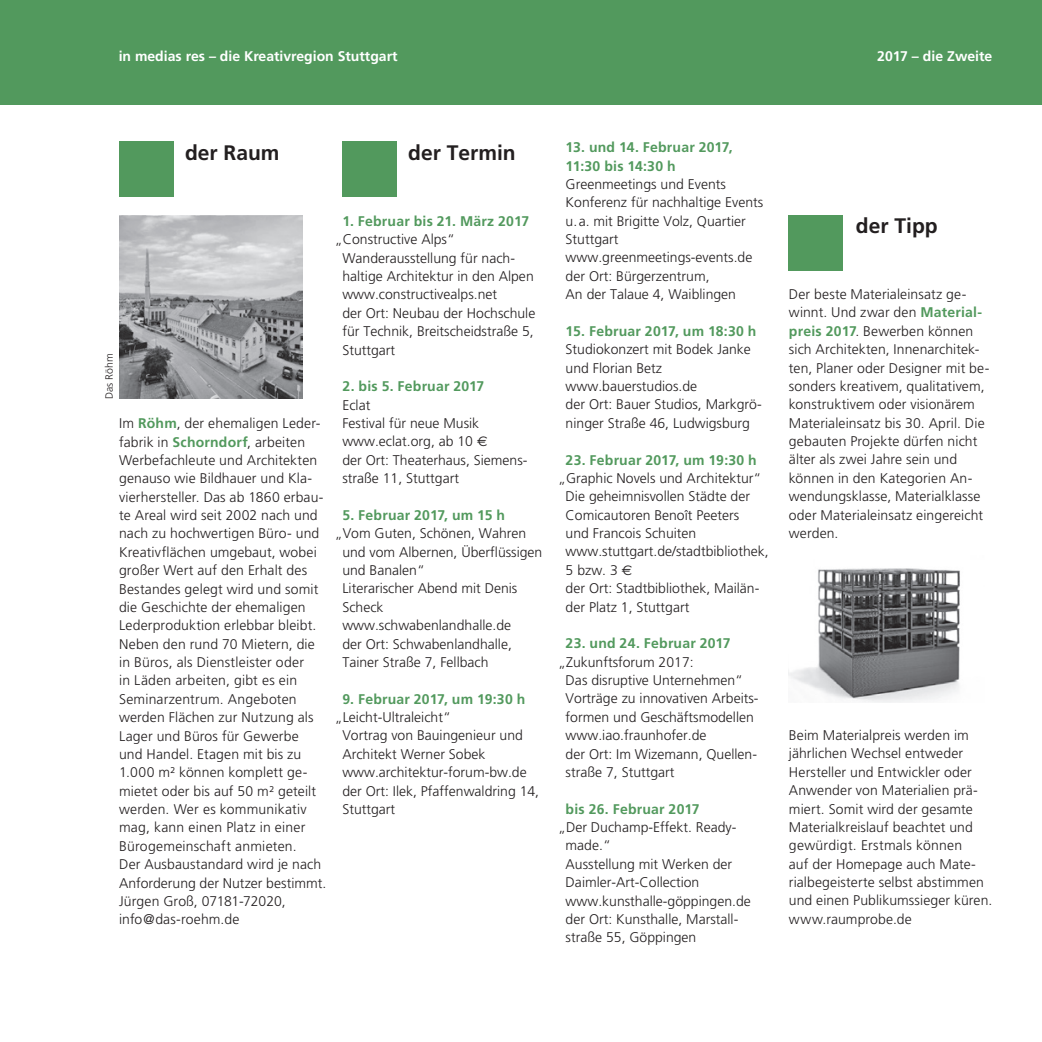
<style>
.page{position:relative;width:1042px;height:1042px;background:#fff}
.page>*{position:absolute;margin:0;border:0;box-sizing:border-box;transform-origin:0 0}
.t1{font:700 21px "Frutiger";color:#231f20}
.t2{font:300 14px/18.4px "Frutiger";color:#231f20}
.t3{font:700 14px/18.4px "Frutiger";letter-spacing:.015em;color:#52995d}
.t4{font:700 14px "Frutiger";color:#fff}
.t5{font:300 10.5px "Frutiger";color:#231f20}
.s1{font-weight:700;color:#52995d}
.s2{color:#fff}
.s3{font-family:"Euro Sans";font-weight:400}
</style>
<div class="page">
<div style="left:0;top:0;width:1042px;height:105px;background:#52995d"></div>
<div style="left:119px;top:141px;width:54px;height:56px;background:#52995d"></div>
<div style="left:342px;top:141px;width:55px;height:56px;background:#52995d"></div>
<div style="left:788px;top:215px;width:55px;height:55px;background:#52995d"></div>
<img style="left:119px;top:215px;width:184px;height:184px">
<img style="left:789px;top:568px;width:171px;height:134px">
<p class="t4" style="left:119px;top:47px;width:280px">in medias res – die Kreativregion Stuttgart</p>
<p class="t4" style="left:877px;top:47px;width:117px">2017 – die Zweite</p>
<h1 class="t1" style="left:185px;top:140px;width:96px">der Raum</h1>
<h1 class="t1" style="left:408px;top:140px;width:109px">der Termin</h1>
<p class="t5" style="left:103px;top:399px;width:47px;rotate:-90deg">Das Röhm</p>
<p class="t2" style="left:119px;top:414px;width:209px">Im <span class="s1">Röhm</span>, der ehemaligen Leder&shy;fabrik in <span class="s1">Schorndorf</span>, arbeiten<br>Werbefachleute und Architekten genauso wie Bildhauer und Kla&shy;vierhersteller. Das ab 1860 erbau&shy;te Areal wird seit 2002 nach und nach zu hochwertigen Büro- und<br>Kreativflächen umgebaut, wobei großer Wert auf den Erhalt des<br>Bestandes gelegt wird und somit die Geschichte der ehemaligen<br>Lederproduktion erlebbar bleibt.<br>Neben den rund 70 Mietern, die in Büros, als Dienstleister oder<br>in Läden arbeiten, gibt es ein<br>Seminarzentrum. Angeboten werden Flächen zur Nutzung als<br>Lager und Büros für Gewerbe<br>und Handel. Etagen mit bis zu<br>1.000 m² können komplett ge&shy;mietet oder bis auf 50 m² geteilt werden. Wer es kommunikativ mag, kann einen Platz in einer<br>Bürogemeinschaft anmieten.<br>Der Ausbaustandard wird je nach<br>Anforderung der Nutzer bestimmt.<br>Jürgen Groß, 07181-72020, info@das-roehm.de</p>
<p class="t3" style="left:342px;top:212px;width:188px">1. Februar bis 21. März 2017</p>
<p class="t2" style="left:335px;top:230px;width:121px">„<span class="s2">i</span>Constructive Alps“</p>
<p class="t2" style="left:342px;top:249px;width:174px">Wanderausstellung für nach-</p>
<p class="t2" style="left:342px;top:267px;width:193px">haltige Architektur in den Alpen</p>
<p class="t2" style="left:342px;top:286px;width:156px">www.constructivealps.net</p>
<p class="t2" style="left:342px;top:304px;width:194px">der Ort: Neubau der Hochschule</p>
<p class="t2" style="left:342px;top:322px;width:193px">für Technik, Breitscheidstraße 5,</p>
<p class="t2" style="left:342px;top:341px;width:54px">Stuttgart</p>
<p class="t3" style="left:342px;top:377px;width:144px">2. bis 5. Februar 2017</p>
<p class="t2" style="left:342px;top:396px;width:187px">Eclat<br>Festival für neue Musik www.eclat.org, ab 10 <span class="s3">€<br></span>der Ort: Theaterhaus, Siemens&shy;straße 11, Stuttgart</p>
<p class="t3" style="left:342px;top:506px;width:164px">5. Februar 2017, um 15 h</p>
<p class="t2" style="left:335px;top:524px;width:193px">„<span class="s2">i</span>Vom Guten, Schönen, Wahren</p>
<p class="t2" style="left:342px;top:543px;width:201px">und vom Albernen, Überflüssigen</p>
<p class="t2" style="left:342px;top:561px;width:84px">und Banalen“</p>
<p class="t2" style="left:342px;top:579px;width:176px">Literarischer Abend mit Denis</p>
<p class="t2" style="left:342px;top:598px;width:43px">Scheck</p>
<p class="t2" style="left:342px;top:616px;width:170px">www.schwabenlandhalle.de</p>
<p class="t2" style="left:342px;top:635px;width:171px">der Ort: Schwabenlandhalle,</p>
<p class="t2" style="left:342px;top:653px;width:148px">Tainer Straße 7, Fellbach</p>
<p class="t3" style="left:342px;top:689px;width:184px">9. Februar 2017, um 19:30 h</p>
<p class="t2" style="left:335px;top:708px;width:117px">„<span class="s2">i</span>Leicht-Ultraleicht“</p>
<p class="t2" style="left:342px;top:726px;width:182px">Vortrag von Bauingenieur und</p>
<p class="t2" style="left:342px;top:745px;width:145px">Architekt Werner Sobek</p>
<p class="t2" style="left:342px;top:763px;width:186px">www.architektur-forum-bw.de</p>
<p class="t2" style="left:342px;top:782px;width:198px">der Ort: Ilek, Pfaffenwaldring 14,</p>
<p class="t2" style="left:342px;top:800px;width:54px">Stuttgart</p>
<p class="t3" style="left:566px;top:138px;width:169px">13. und 14. Februar 2017,<br>11:30 bis 14:30 h</p>
<p class="t2" style="left:566px;top:175px;width:199px">Greenmeetings und Events<br>Konferenz für nachhaltige Events u.a. mit Brigitte Volz, Quartier<br>Stuttgart www.greenmeetings-events.de der Ort: Bürgerzentrum,<br>An der Talaue 4, Waiblingen</p>
<p class="t3" style="left:566px;top:322px;width:192px">15. Februar 2017, um 18:30 h</p>
<p class="t2" style="left:566px;top:340px;width:198px">Studiokonzert mit Bodek Janke und Florian Betz www.bauerstudios.de<br>der Ort: Bauer Studios, Markgrö&shy;ninger Straße 46, Ludwigsburg</p>
<p class="t3" style="left:566px;top:450px;width:193px">23. Februar 2017, um 19:30 h</p>
<p class="t2" style="left:558px;top:469px;width:205px">„<span class="s2">i</span>Graphic Novels und Architektur“</p>
<p class="t2" style="left:566px;top:487px;width:186px">Die geheimnisvollen Städte der</p>
<p class="t2" style="left:566px;top:506px;width:175px">Comicautoren Benoît Peeters</p>
<p class="t2" style="left:566px;top:524px;width:132px">und Francois Schuiten</p>
<p class="t2" style="left:566px;top:543px;width:205px">www.stuttgart.de/stadtbibliothek,</p>
<p class="t2" style="left:566px;top:561px;width:68px">5 bzw. 3 <span class="s3">€</span></p>
<p class="t2" style="left:566px;top:579px;width:195px">der Ort: Stadtbibliothek, Mailän-</p>
<p class="t2" style="left:566px;top:598px;width:125px">der Platz 1, Stuttgart</p>
<p class="t3" style="left:566px;top:634px;width:167px">23. und 24. Februar 2017</p>
<p class="t2" style="left:558px;top:653px;width:137px">„<span class="s2">i</span>Zukunftsforum 2017:</p>
<p class="t2" style="left:566px;top:671px;width:179px">Das disruptive Unternehmen“</p>
<p class="t2" style="left:566px;top:689px;width:194px">Vorträge zu innovativen Arbeits-</p>
<p class="t2" style="left:566px;top:708px;width:190px">formen und Geschäftsmodellen</p>
<p class="t2" style="left:566px;top:726px;width:142px">www.iao.fraunhofer.de</p>
<p class="t2" style="left:566px;top:745px;width:193px">der Ort: Im Wizemann, Quellen-</p>
<p class="t2" style="left:566px;top:763px;width:110px">straße 7, Stuttgart</p>
<p class="t3" style="left:566px;top:799px;width:135px">bis 26. Februar 2017</p>
<p class="t2" style="left:558px;top:818px;width:180px">„<span class="s2">i</span>Der Duchamp-Effekt. Ready-</p>
<p class="t2" style="left:566px;top:836px;width:47px">made.“</p>
<p class="t2" style="left:566px;top:855px;width:168px">Ausstellung mit Werken der</p>
<p class="t2" style="left:566px;top:873px;width:135px">Daimler-Art-Collection</p>
<p class="t2" style="left:566px;top:892px;width:187px">www.kunsthalle-göppingen.de</p>
<p class="t2" style="left:566px;top:910px;width:174px">der Ort: Kunsthalle, Marstall-</p>
<p class="t2" style="left:566px;top:928px;width:132px">straße 55, Göppingen</p>
<h1 class="t1" style="left:856px;top:213px;width:83px">der Tipp</h1>
<p class="t2" style="left:789px;top:285px;width:202px">Der beste Materialeinsatz ge&shy;winnt. Und zwar den <span class="s1">Material&shy;preis 2017</span>. Bewerben können sich Architekten, Innenarchitek&shy;ten, Planer oder Designer mit be&shy;sonders kreativem, qualitativem, konstruktivem oder visionärem<br>Materialeinsatz bis 30. April. Die gebauten Projekte dürfen nicht älter als zwei Jahre sein und können in den Kategorien An&shy;wendungsklasse, Materialklasse oder Materialeinsatz eingereicht werden.</p>
<p class="t2" style="left:789px;top:726px;width:205px">Beim Materialpreis werden im jährlichen Wechsel entweder<br>Hersteller und Entwickler oder<br>Anwender von Materialien prä&shy;miert. Somit wird der gesamte<br>Materialkreislauf beachtet und gewürdigt. Erstmals können<br>auf der Homepage auch Mate&shy;rialbegeisterte selbst abstimmen und einen Publikumssieger küren. www.raumprobe.de</p>
</div>
